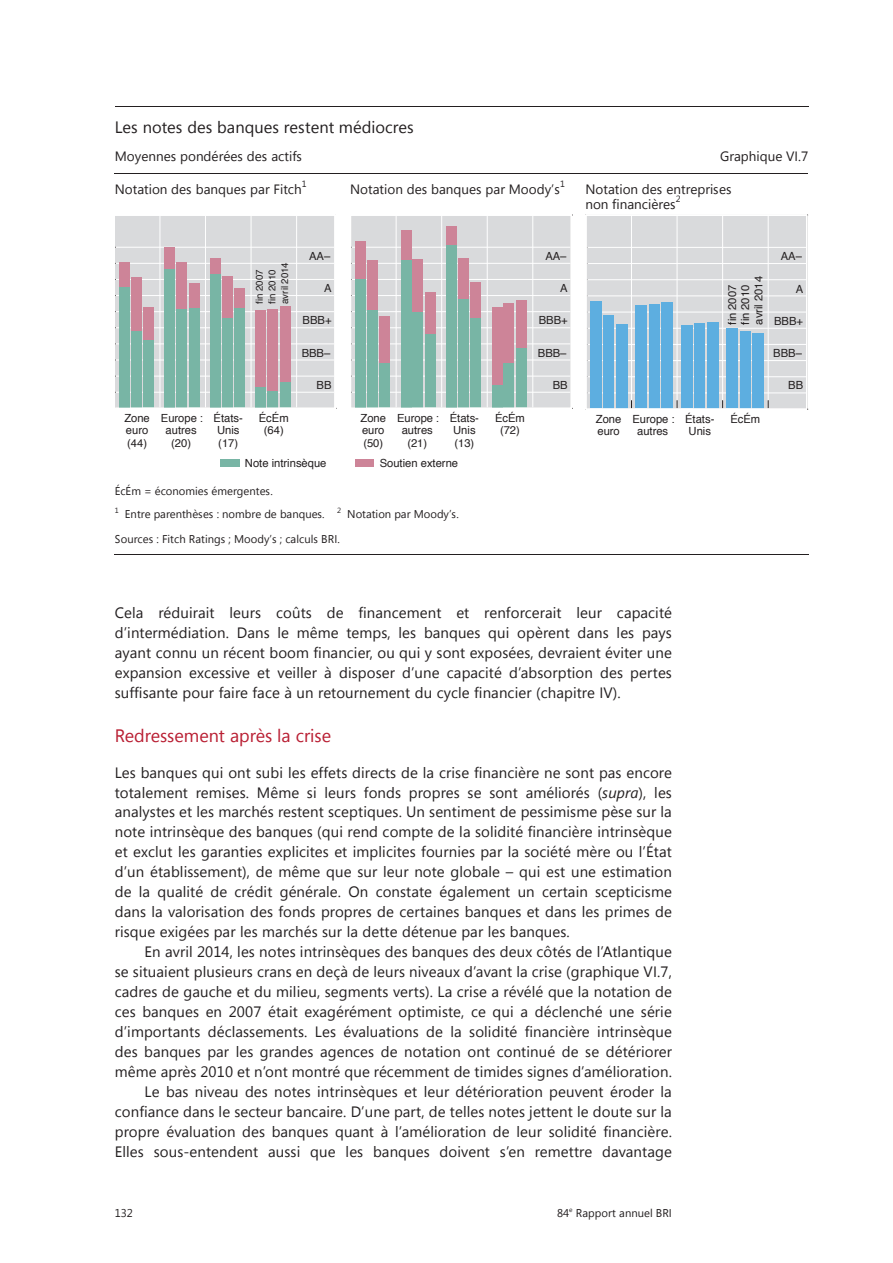
<style>
.page{position:relative;width:893px;height:1263px;background:#fff}
.page>*{position:absolute;margin:0;border:0;box-sizing:border-box;transform-origin:0 0}
.t1{font:18px "Segoe UI";color:#b91f33}
.t2{font:16.5px "Segoe UI";color:#231f20}
.t3{font:15px/20px "Segoe UI";letter-spacing:.005em;color:#231f20;text-align:justify}
.t4{font:13.5px/15px "Segoe UI";color:#231f20}
.t5{font:11.25px/13.2px "Helvetica";color:#231f20}
.t6{font:11.25px "Segoe UI";color:#231f20}
.t7{font:9.75px/12.6px "Helvetica";color:#231f20}
.t8{font:9px "Segoe UI";color:#231f20}
.t9{font:7.5px "Segoe UI";color:#231f20}
.t10{font:6.6px "Segoe UI";color:#231f20}
.s1{font-style:italic}
</style>
<div class="page">
<hr style="left:115px;top:106px;width:693px;height:1px;background:#231f20">
<hr style="left:115px;top:173px;width:471px;height:1px;background:#231f20">
<hr style="left:586px;top:173px;width:124px;height:1px;background:#231f20">
<hr style="left:710px;top:173px;width:98px;height:1px;background:#231f20">
<hr style="left:114px;top:554px;width:694px;height:1px;background:#231f20">
<svg style="left:115px;top:216px;width:219px;height:192px;background:#c0c6c6"></svg>
<div style="left:220px;top:459px;width:19px;height:8px;background:#78b5a5"></div>
<svg style="left:351px;top:216px;width:220px;height:192px;background:#bdc6c5"></svg>
<div style="left:355px;top:459px;width:19px;height:8px;background:#cd8498"></div>
<svg style="left:585px;top:214px;width:223px;height:196px;background:#b8d0df"></svg>
<p class="t2" style="left:115px;top:116px;width:300px">Les notes des banques restent médiocres</p>
<p class="t4" style="left:115px;top:148px;width:189px">Moyennes pondérées des actifs</p>
<p class="t4" style="left:720px;top:148px;width:90px">Graphique VI.7</p>
<p class="t4" style="left:115px;top:181px;width:189px">Notation des banques par Fitch</p>
<p class="t8" style="left:302px;top:178px;width:6px">1</p>
<p class="t4" style="left:350px;top:181px;width:211px">Notation des banques par Moody’s</p>
<p class="t8" style="left:560px;top:178px;width:6px">1</p>
<p class="t4" style="left:585px;top:181px;width:148px">Notation des entreprises non financières</p>
<p class="t8" style="left:676px;top:193px;width:6px">2</p>
<p class="t7" style="left:253px;top:304px;width:43px;rotate:-90deg">fin 2007 fin 2010 avril 2014</p>
<p class="t5" style="left:124px;top:412px;width:120px">Zone Europe : États-</p>
<p class="t5" style="left:259px;top:412px;width:31px">ÉcÉm</p>
<p class="t5" style="left:126px;top:424px;width:24px">euro</p>
<p class="t5" style="left:166px;top:424px;width:33px">autres</p>
<p class="t5" style="left:217px;top:424px;width:24px">Unis</p>
<p class="t5" style="left:264px;top:424px;width:21px">(64)</p>
<p class="t5" style="left:127px;top:437px;width:65px">(44) (20)</p>
<p class="t5" style="left:218px;top:437px;width:21px">(17)</p>
<p class="t5" style="left:309px;top:250px;width:23px">AA–</p>
<p class="t5" style="left:324px;top:282px;width:9px">A</p>
<p class="t5" style="left:303px;top:314px;width:30px">BBB+</p>
<p class="t5" style="left:302px;top:346px;width:30px">BBB–</p>
<p class="t5" style="left:317px;top:379px;width:16px">BB</p>
<p class="t5" style="left:245px;top:457px;width:83px">Note intrinsèque</p>
<p class="t5" style="left:360px;top:412px;width:120px">Zone Europe : États-</p>
<p class="t5" style="left:495px;top:412px;width:31px">ÉcÉm</p>
<p class="t5" style="left:362px;top:424px;width:24px">euro</p>
<p class="t5" style="left:402px;top:424px;width:33px">autres</p>
<p class="t5" style="left:453px;top:424px;width:24px">Unis</p>
<p class="t5" style="left:500px;top:424px;width:21px">(72)</p>
<p class="t5" style="left:363px;top:437px;width:65px">(50) (21)</p>
<p class="t5" style="left:380px;top:433px;width:96px;line-height:20.4px;text-indent:75px">(13)<br>Soutien externe</p>
<p class="t6" style="left:115px;top:483px;width:159px">ÉcÉm = économies émergentes.</p>
<p class="t9" style="left:115px;top:505px;width:6px">1</p>
<p class="t6" style="left:125px;top:507px;width:201px">Entre parenthèses : nombre de banques.</p>
<p class="t9" style="left:337px;top:505px;width:6px">2</p>
<p class="t6" style="left:347px;top:507px;width:113px">Notation par Moody’s.</p>
<p class="t6" style="left:115px;top:531px;width:227px">Sources : Fitch Ratings ; Moody’s ; calculs BRI.</p>
<p class="t5" style="left:545px;top:250px;width:23px">AA–</p>
<p class="t5" style="left:560px;top:282px;width:9px">A</p>
<p class="t5" style="left:539px;top:314px;width:30px">BBB+</p>
<p class="t5" style="left:538px;top:346px;width:30px">BBB–</p>
<p class="t5" style="left:553px;top:379px;width:16px">BB</p>
<p class="t5" style="left:726px;top:325px;width:50px;rotate:-90deg">fin 2007 fin 2010 avril 2014</p>
<p class="t5" style="left:596px;top:413px;width:120px">Zone Europe : États-</p>
<p class="t5" style="left:730px;top:413px;width:31px">ÉcÉm</p>
<p class="t5" style="left:597px;top:425px;width:24px">euro</p>
<p class="t5" style="left:637px;top:425px;width:33px">autres</p>
<p class="t5" style="left:689px;top:425px;width:24px">Unis</p>
<p class="t5" style="left:781px;top:250px;width:23px">AA–</p>
<p class="t5" style="left:796px;top:282px;width:9px">A</p>
<p class="t5" style="left:774px;top:315px;width:30px">BBB+</p>
<p class="t5" style="left:773px;top:347px;width:30px">BBB–</p>
<p class="t5" style="left:788px;top:379px;width:16px">BB</p>
<p class="t3" style="left:115px;top:602px;width:559px">Cela réduirait leurs coûts de financement et renforcerait leur capacité d’intermédiation. Dans le même temps, les banques qui opèrent dans les pays ayant connu un récent boom financier, ou qui y sont exposées, devraient éviter une expansion excessive et veiller à disposer d’une capacité d’absorption des pertes suffisante pour faire face à un retournement du cycle financier (chapitre IV).</p>
<p class="t1" style="left:115px;top:723px;width:218px">Redressement après la crise</p>
<p class="t3" style="left:115px;top:762px;width:559px">Les banques qui ont subi les effets directs de la crise financière ne sont pas encore totalement remises. Même si leurs fonds propres se sont améliorés (<span class="s1">supra</span>), les analystes et les marchés restent sceptiques. Un sentiment de pessimisme pèse sur la note intrinsèque des banques (qui rend compte de la solidité financière intrinsèque et exclut les garanties explicites et implicites fournies par la société mère ou l’État d’un établissement), de même que sur leur note globale – qui est une estimation de la qualité de crédit générale. On constate également un certain scepticisme dans la valorisation des fonds propres de certaines banques et dans les primes de risque exigées par les marchés sur la dette détenue par les banques.</p>
<p class="t3" style="left:115px;top:941px;width:559px;text-align:right">En avril 2014, les notes intrinsèques des banques des deux côtés de l’Atlantique<br>se situaient plusieurs crans en deçà de leurs niveaux d’avant la crise (graphique VI.7, cadres de gauche et du milieu, segments verts). La crise a révélé que la notation de ces banques en 2007 était exagérément optimiste, ce qui a déclenché une série d’importants déclassements. Les évaluations de la solidité financière intrinsèque des banques par les grandes agences de notation ont continué de se détériorer même après 2010 et n’ont montré que récemment de timides signes d’amélioration.<br>Le bas niveau des notes intrinsèques et leur détérioration peuvent éroder la confiance dans le secteur bancaire. D’une part, de telles notes jettent le doute sur la propre évaluation des banques quant à l’amélioration de leur solidité financière.<br>Elles sous-entendent aussi que les banques doivent s’en remettre davantage</p>
<p class="t6" style="left:115px;top:1205px;width:20px">132</p>
<p class="t6" style="left:557px;top:1205px;width:14px">84</p>
<p class="t10" style="left:569px;top:1205px;width:5px">e</p>
<p class="t6" style="left:576px;top:1205px;width:97px">Rapport annuel BRI</p>
</div>
